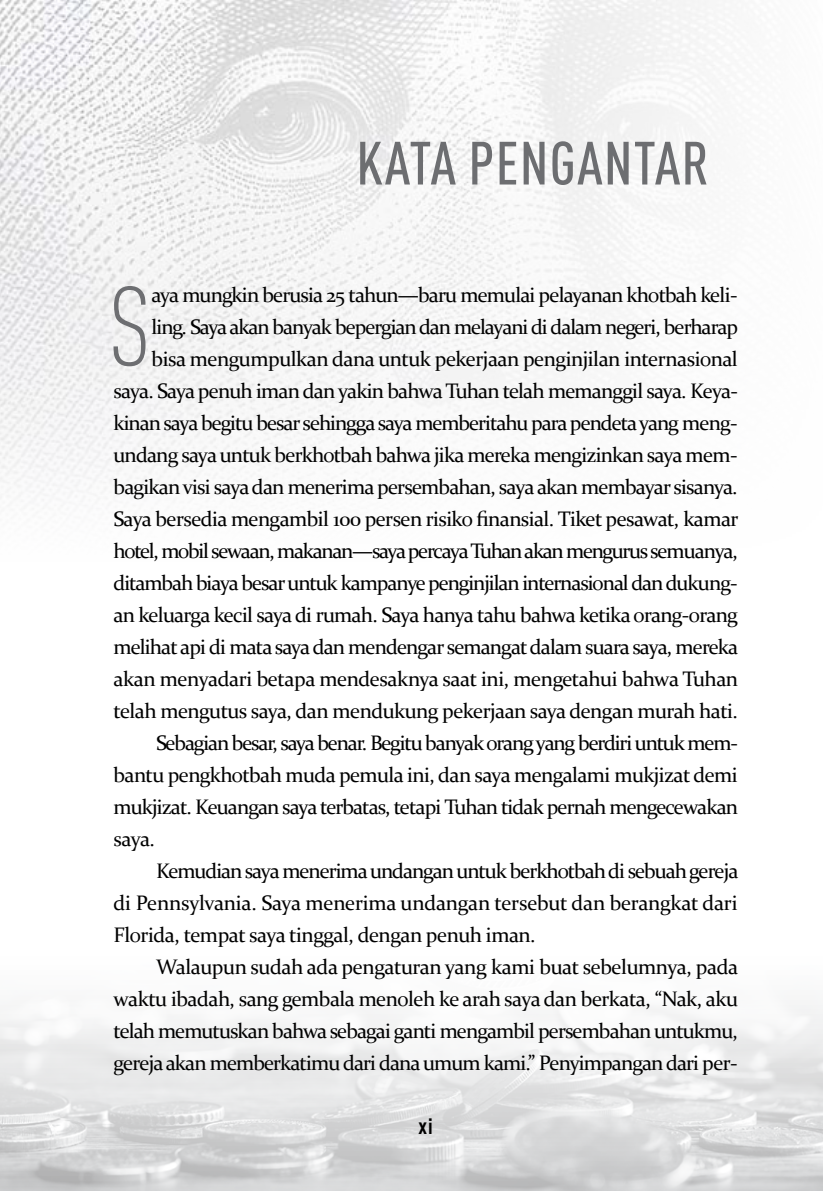
<style>
.page{position:relative;width:823px;height:1191px;background:#fff}
.page>*{position:absolute;margin:0;border:0;box-sizing:border-box;transform-origin:0 0}
.t1{font:300 condensed 110.8px "DIN Pro";color:#6d6e71}
.t2{font:500 condensed 60px "DIN Pro";letter-spacing:.02em;color:#6d6e71}
.t3{font:700 condensed 22px "DIN Pro";color:#000}
.t4{font:21px "Constantia";letter-spacing:-.045em;color:#000}
.t5{font:21px "Constantia";letter-spacing:-.025em;color:#000}
.t6{font:21px "Constantia";letter-spacing:-.02em;color:#000}
.t7{font:21px "Constantia";letter-spacing:-.065em;color:#000}
.t8{font:21px "Constantia";letter-spacing:-.01em;color:#000}
</style>
<div class="page">
<img style="left:1px;top:1005px;width:821px;height:186px">
<img style="left:1px;top:0;width:728px;height:501px">
<h2 class="t2" style="left:356px;top:119px;width:354px">KATA PENGANTAR</h2>
<h1 class="t1" style="left:109px;top:248px;width:44px">S</h1>
<p class="t4" style="left:151px;top:280px;width:587px">aya mungkin berusia 25 tahun—baru memulai pelayanan khotbah keli-</p>
<p class="t4" style="left:151px;top:312px;width:588px">ling. Saya akan banyak bepergian dan melayani di dalam negeri, berharap</p>
<p class="t5" style="left:151px;top:344px;width:587px">bisa mengumpulkan dana untuk pekerjaan penginjilan internasional</p>
<p class="t4" style="left:113px;top:376px;width:625px">saya. Saya penuh iman dan yakin bahwa Tuhan telah memanggil saya. Keya-</p>
<p class="t4" style="left:113px;top:408px;width:625px">kinan saya begitu besar sehingga saya memberitahu para pendeta yang meng-</p>
<p class="t4" style="left:113px;top:440px;width:625px">undang saya untuk berkhotbah bahwa jika mereka mengizinkan saya mem-</p>
<p class="t4" style="left:113px;top:472px;width:625px">bagikan visi saya dan menerima persembahan, saya akan membayar sisanya.</p>
<p class="t4" style="left:113px;top:504px;width:626px">Saya bersedia mengambil 100 persen risiko finansial. Tiket pesawat, kamar</p>
<p class="t7" style="left:113px;top:536px;width:625px">hotel, mobil sewaan, makanan—saya percaya Tuhan akan mengurus semuanya,</p>
<p class="t4" style="left:113px;top:568px;width:625px">ditambah biaya besar untuk kampanye penginjilan internasional dan dukung-</p>
<p class="t4" style="left:113px;top:600px;width:625px">an keluarga kecil saya di rumah. Saya hanya tahu bahwa ketika orang-orang</p>
<p class="t4" style="left:113px;top:632px;width:626px">melihat api di mata saya dan mendengar semangat dalam suara saya, mereka</p>
<p class="t6" style="left:113px;top:664px;width:625px">akan menyadari betapa mendesaknya saat ini, mengetahui bahwa Tuhan</p>
<p class="t4" style="left:113px;top:696px;width:625px">telah mengutus saya, dan mendukung pekerjaan saya dengan murah hati.</p>
<p class="t4" style="left:156px;top:728px;width:583px">Sebagian besar, saya benar. Begitu banyak orang yang berdiri untuk mem-</p>
<p class="t4" style="left:113px;top:760px;width:625px">bantu pengkhotbah muda pemula ini, dan saya mengalami mukjizat demi</p>
<p class="t4" style="left:113px;top:792px;width:625px">mukjizat. Keuangan saya terbatas, tetapi Tuhan tidak pernah mengecewakan</p>
<p class="t4" style="left:113px;top:824px;width:43px">saya.</p>
<p class="t4" style="left:156px;top:856px;width:583px">Kemudian saya menerima undangan untuk berkhotbah di sebuah gereja</p>
<p class="t8" style="left:113px;top:888px;width:625px">di Pennsylvania. Saya menerima undangan tersebut dan berangkat dari</p>
<p class="t5" style="left:113px;top:920px;width:423px">Florida, tempat saya tinggal, dengan penuh iman.</p>
<p class="t6" style="left:156px;top:952px;width:583px">Walaupun sudah ada pengaturan yang kami buat sebelumnya, pada</p>
<p class="t5" style="left:113px;top:984px;width:625px">waktu ibadah, sang gembala menoleh ke arah saya dan berkata, “Nak, aku</p>
<p class="t4" style="left:113px;top:1016px;width:625px">telah memutuskan bahwa sebagai ganti mengambil persembahan untukmu,</p>
<p class="t4" style="left:113px;top:1048px;width:625px">gereja akan memberkatimu dari dana umum kami.” Penyimpangan dari per-</p>
<p class="t3" style="left:418px;top:1109px;width:16px">xi</p>
</div>
